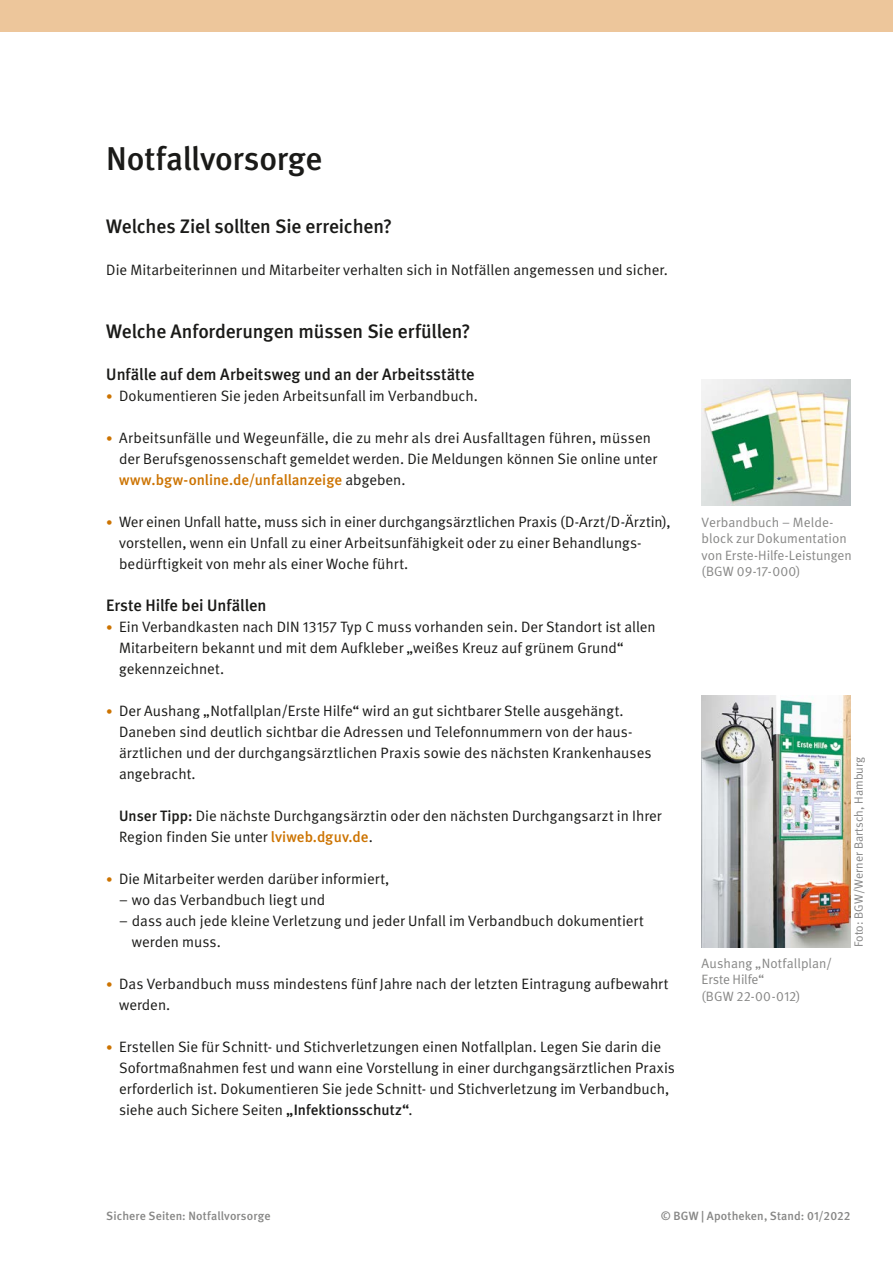
<style>
.page{position:relative;width:893px;height:1263px;background:#fff}
.page>*{position:absolute;margin:0;border:0;box-sizing:border-box;transform-origin:0 0}
.t1{font:500 33px "DGUV Meta";letter-spacing:-.005em;color:#1a1a18}
.t2{font:500 19.5px "DGUV Meta";letter-spacing:-.01em;color:#1a1a18}
.t3{font:500 16.5px "DGUV Meta";color:#1a1a18}
.t4{font:15px/21px "DGUV Meta";color:#1a1a18}
.t5{font:13.5px/16.5px "DGUV Meta";letter-spacing:.005em;color:#878786}
.t6{font:500 12px "DGUV Meta";letter-spacing:.01em;color:#878786}
.t7{font:12px "DGUV Meta";letter-spacing:.01em;color:#868686}
.s1{font-size:12.75px;color:#cc7300}
.s2{font-weight:500;color:#cc7300}
.s3{font-weight:500}
</style>
<div class="page">
<div style="left:0;top:0;width:893px;height:32px;background:#edc69b"></div>
<img style="left:702px;top:380px;width:148px;height:126px">
<img style="left:702px;top:695px;width:148px;height:252px">
<h1 class="t1" style="left:106px;top:139px;width:218px">Notfallvorsorge</h1>
<h2 class="t2" style="left:106px;top:215px;width:287px">Welches Ziel sollten Sie erreichen?</h2>
<p class="t4" style="left:106px;top:259px;width:563px">Die Mitarbeiterinnen und Mitarbeiter verhalten sich in Notfällen angemessen und sicher.</p>
<h2 class="t2" style="left:106px;top:320px;width:366px">Welche Anforderungen müssen Sie erfüllen?</h2>
<p class="t3" style="left:106px;top:365px;width:370px">Unfälle auf dem Arbeitsweg und an der Arbeitsstätte</p>
<p class="t4" style="left:106px;top:385px;width:373px"><span class="s1">•</span> Dokumentieren Sie jeden Arbeitsunfall im Verbandbuch.</p>
<p class="t4" style="left:119px;top:427px;width:540px;text-indent:-13px"><span class="s1">•</span> Arbeitsunfälle und Wegeunfälle, die zu mehr als drei Ausfalltagen führen, müssen der Berufsgenossenschaft gemeldet werden. Die Meldungen können Sie online unter <span class="s2">www.bgw-online.de/unfallanzeige</span> abgeben.</p>
<p class="t4" style="left:119px;top:511px;width:553px;text-indent:-13px"><span class="s1">•</span> Wer einen Unfall hatte, muss sich in einer durchgangsärztlichen Praxis (D-Arzt/D-Ärztin), vorstellen, wenn ein Unfall zu einer Arbeitsunfähigkeit oder zu einer Behandlungs&shy;bedürftigkeit von mehr als einer Woche führt.</p>
<p class="t3" style="left:106px;top:596px;width:162px">Erste Hilfe bei Unfällen</p>
<p class="t4" style="left:119px;top:616px;width:538px;text-indent:-13px"><span class="s1">•</span> Ein Verbandkasten nach DIN 13157 Typ C muss vorhanden sein. Der Standort ist allen<br>Mitarbeitern bekannt und mit dem Aufkleber „weißes Kreuz auf grünem Grund“ gekennzeichnet.</p>
<p class="t4" style="left:119px;top:700px;width:534px;text-indent:-13px"><span class="s1">•</span> Der Aushang „Notfallplan/Erste Hilfe“ wird an gut sichtbarer Stelle ausgehängt.<br>Daneben sind deutlich sichtbar die Adressen und Telefonnummern von der haus&shy;ärztlichen und der durchgangsärztlichen Praxis sowie des nächsten Krankenhauses angebracht.</p>
<p class="t4" style="left:119px;top:805px;width:544px"><span class="s3">Unser Tipp:</span> Die nächste Durchgangsärztin oder den nächsten Durchgangsarzt in Ihrer<br>Region finden Sie unter <span class="s2">lviweb.dguv.de</span>.</p>
<p class="t4" style="left:106px;top:868px;width:285px"><span class="s1">•</span> Die Mitarbeiter werden darüber informiert,</p>
<p class="t4" style="left:119px;top:889px;width:208px">– wo das Verbandbuch liegt und</p>
<p class="t4" style="left:132px;top:910px;width:514px;text-indent:-13px">– dass auch jede kleine Verletzung und jeder Unfall im Verbandbuch dokumentiert werden muss.</p>
<p class="t4" style="left:119px;top:973px;width:551px;text-indent:-13px"><span class="s1">•</span> Das Verbandbuch muss mindestens fünf Jahre nach der letzten Eintragung aufbewahrt werden.</p>
<p class="t4" style="left:119px;top:1036px;width:557px;text-indent:-13px"><span class="s1">•</span> Erstellen Sie für Schnitt- und Stichverletzungen einen Notfallplan. Legen Sie darin die Sofortmaßnahmen fest und wann eine Vorstellung in einer durchgangsärztlichen Praxis erforderlich ist. Dokumentieren Sie jede Schnitt- und Stichverletzung im Verbandbuch, siehe auch Sichere Seiten <span class="s3">„Infektionsschutz“</span>.</p>
<p class="t5" style="left:702px;top:514px;width:152px">Verbandbuch – Melde&shy;block zur Dokumentation von Erste-Hilfe-Leistungen (BGW 09-17-000)</p>
<p class="t5" style="left:702px;top:955px;width:132px">Aushang „Notfallplan/<br>Erste Hilfe“<br>(BGW 22-00-012)</p>
<p class="t7" style="left:852px;top:947px;width:192px;rotate:-90deg">Foto: BGW/Werner Bartsch, Hamburg</p>
<p class="t6" style="left:106px;top:1209px;width:166px">Sichere Seiten: Notfallvorsorge</p>
<p class="t6" style="left:661px;top:1209px;width:191px">© BGW | Apotheken, Stand: 01/2022</p>
</div>
